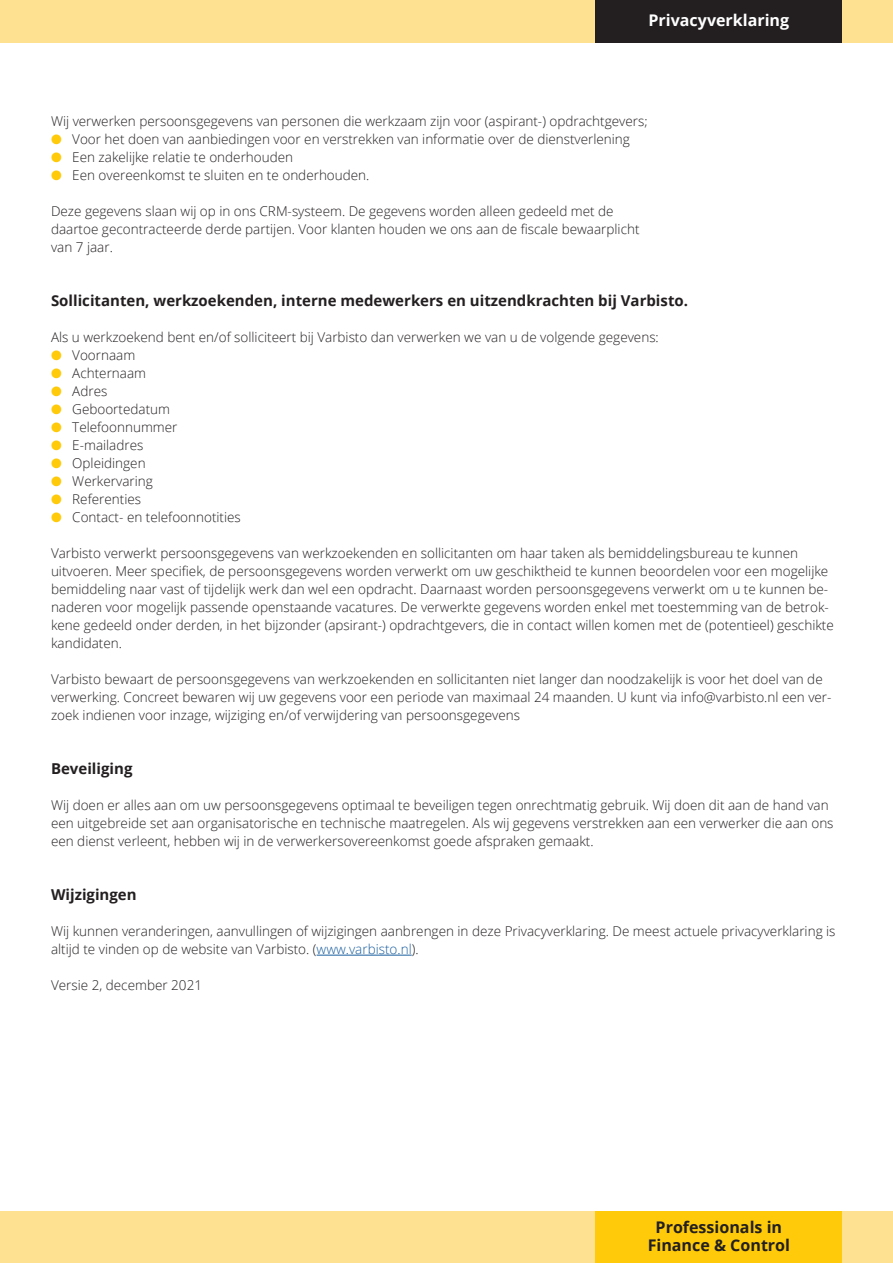
<style>
.page{position:relative;width:893px;height:1263px;background:#fff}
.page>*{position:absolute;margin:0;border:0;box-sizing:border-box;transform-origin:0 0}
.t1{font:700 16.05px "Open Sans";color:#231f20}
.t2{font:700 16.05px "Open Sans";color:#fff}
._05_kop{font:700 15px "Open Sans";color:#231f20}
._01_PT{font:300 13.5px/18px "Open Sans";color:#231f20}
.s1{color:#feca0a}
.s2{color:#175d9e}
</style>
<div class="page">
<div style="left:0;top:0;width:893px;height:43px;background:#ffe192"></div>
<div style="left:0;top:1212px;width:893px;height:51px;background:#ffe192"></div>
<div style="left:595px;top:1212px;width:247px;height:51px;background:#feca0a"></div>
<div style="left:595px;top:0;width:247px;height:43px;background:#231f20"></div>
<hr style="left:317px;top:955px;width:95px;height:1px;background:#175d9e">
<p class="t2" style="left:648px;top:9px;width:142px">Privacyverklaring</p>
<p class="_01_PT" style="left:51px;top:112px;width:598px">Wij verwerken persoonsgegevens van personen die werkzaam zijn voor (aspirant-) opdrachtgevers;</p>
<p class="_01_PT" style="left:51px;top:130px;width:580px"><span class="s1">●</span> Voor het doen van aanbiedingen voor en verstrekken van informatie over de dienstverlening</p>
<p class="_01_PT" style="left:51px;top:148px;width:244px"><span class="s1">●</span> Een zakelijke relatie te onderhouden</p>
<p class="_01_PT" style="left:51px;top:166px;width:320px"><span class="s1">●</span> Een overeenkomst te sluiten en te onderhouden.</p>
<p class="_01_PT" style="left:51px;top:202px;width:564px">Deze gegevens slaan wij op in ons CRM-systeem. De gegevens worden alleen gedeeld met de</p>
<p class="_01_PT" style="left:51px;top:220px;width:590px">daartoe gecontracteerde derde partijen. Voor klanten houden we ons aan de fiscale bewaarplicht</p>
<p class="_01_PT" style="left:51px;top:238px;width:63px">van 7 jaar.</p>
<p class="_05_kop" style="left:51px;top:290px;width:638px">Sollicitanten, werkzoekenden, interne medewerkers en uitzendkrachten bij Varbisto.</p>
<p class="_01_PT" style="left:51px;top:328px;width:609px">Als u werkzoekend bent en/of solliciteert bij Varbisto dan verwerken we van u de volgende gegevens:</p>
<p class="_01_PT" style="left:51px;top:346px;width:86px"><span class="s1">●</span> Voornaam</p>
<p class="_01_PT" style="left:51px;top:364px;width:97px"><span class="s1">●</span> Achternaam</p>
<p class="_01_PT" style="left:51px;top:382px;width:58px"><span class="s1">●</span> Adres</p>
<p class="_01_PT" style="left:51px;top:400px;width:121px"><span class="s1">●</span> Geboortedatum</p>
<p class="_01_PT" style="left:51px;top:418px;width:128px"><span class="s1">●</span> Telefoonnummer</p>
<p class="_01_PT" style="left:51px;top:436px;width:94px"><span class="s1">●</span> E-mailadres</p>
<p class="_01_PT" style="left:51px;top:454px;width:96px"><span class="s1">●</span> Opleidingen</p>
<p class="_01_PT" style="left:51px;top:472px;width:103px"><span class="s1">●</span> Werkervaring</p>
<p class="_01_PT" style="left:51px;top:490px;width:92px"><span class="s1">●</span> Referenties</p>
<p class="_01_PT" style="left:51px;top:508px;width:191px"><span class="s1">●</span> Contact- en telefoonnotities</p>
<p class="_01_PT" style="left:51px;top:544px;width:784px">Varbisto verwerkt persoonsgegevens van werkzoekenden en sollicitanten om haar taken als bemiddelingsbureau te kunnen uitvoeren. Meer specifiek, de persoonsgegevens worden verwerkt om uw geschiktheid te kunnen beoordelen voor een mogelijke bemiddeling naar vast of tijdelijk werk dan wel een opdracht. Daarnaast worden persoonsgegevens verwerkt om u te kunnen be&shy;naderen voor mogelijk passende openstaande vacatures. De verwerkte gegevens worden enkel met toestemming van de betrok&shy;kene gedeeld onder derden, in het bijzonder (apsirant-) opdrachtgevers, die in contact willen komen met de (potentieel) geschikte kandidaten.</p>
<p class="_01_PT" style="left:51px;top:670px;width:782px">Varbisto bewaart de persoonsgegevens van werkzoekenden en sollicitanten niet langer dan noodzakelijk is voor het doel van de verwerking. Concreet bewaren wij uw gegevens voor een periode van maximaal 24 maanden. U kunt via info@varbisto.nl een ver&shy;zoek indienen voor inzage, wijziging en/of verwijdering van persoonsgegevens</p>
<p class="_05_kop" style="left:51px;top:758px;width:83px">Beveiliging</p>
<p class="_01_PT" style="left:51px;top:796px;width:784px">Wij doen er alles aan om uw persoonsgegevens optimaal te beveiligen tegen onrechtmatig gebruik. Wij doen dit aan de hand van een uitgebreide set aan organisatorische en technische maatregelen. Als wij gegevens verstrekken aan een verwerker die aan ons een dienst verleent, hebben wij in de verwerkersovereenkomst goede afspraken gemaakt.</p>
<p class="_05_kop" style="left:51px;top:884px;width:87px">Wijzigingen</p>
<p class="_01_PT" style="left:51px;top:922px;width:786px">Wij kunnen veranderingen, aanvullingen of wijzigingen aanbrengen in deze Privacyverklaring. De meest actuele privacyverklaring is altijd te vinden op de website van Varbisto. (<span class="s2">www.varbisto.nl</span>).</p>
<p class="_01_PT" style="left:51px;top:976px;width:153px">Versie 2, december 2021</p>
<p class="t1" style="left:656px;top:1215px;width:128px">Professionals in</p>
<p class="t1" style="left:648px;top:1233px;width:144px">Finance &amp; Control</p>
</div>
